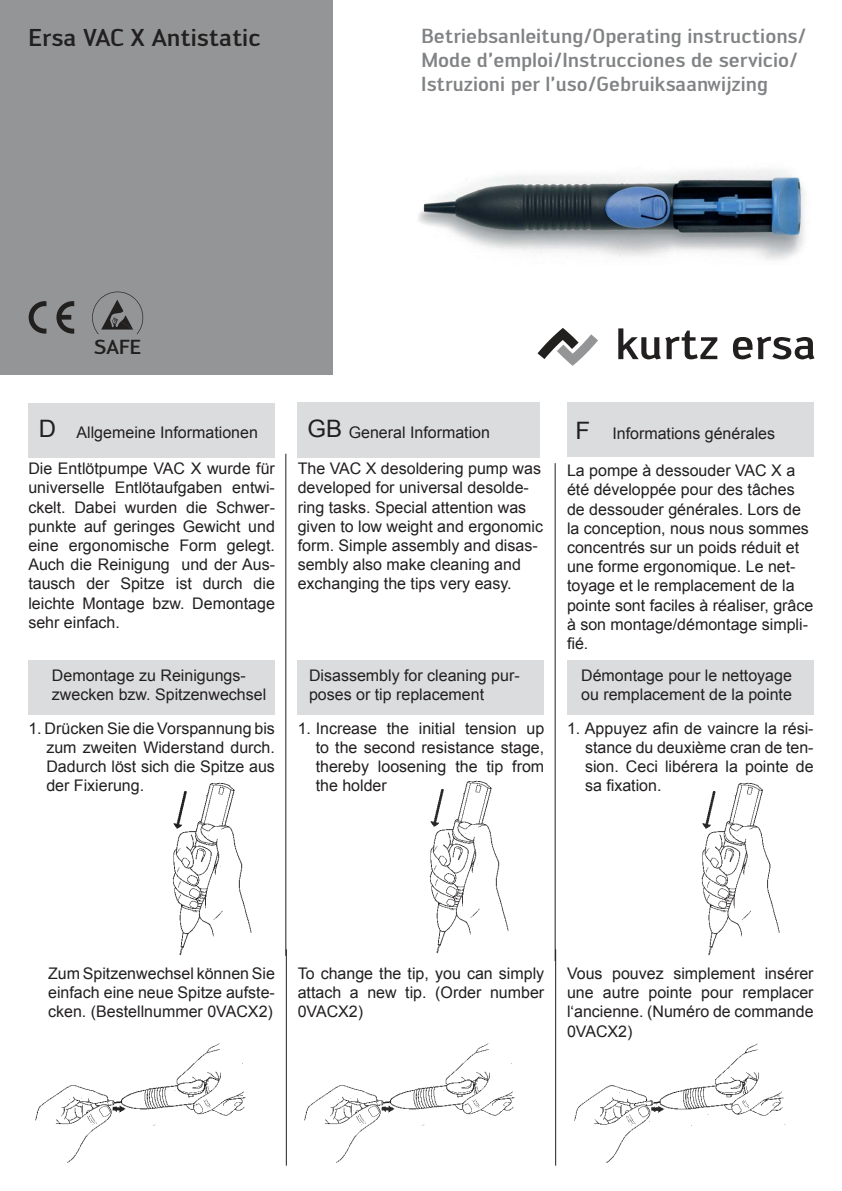
<style>
.page{position:relative;width:842px;height:1191px;background:#fff}
.page>*{position:absolute;margin:0;border:0;box-sizing:border-box;transform-origin:0 0}
.t1{font:500 24px "Engel";color:#221f1f}
.t2{font:500 20px/23.6px "Engel";color:#808284}
.t3{font:500 20px "Engel";color:#221f1f}
.t4{font:16px/19.2px "Arial";color:#221f1f;text-align:justify}
.s1{font-size:24px}
</style>
<div class="page">
<div style="left:298px;top:403px;width:242px;height:55px;background:#dbdcde"></div>
<div style="left:28px;top:403px;width:247px;height:54px;background:#dbdcde"></div>
<hr style="left:285px;top:454px;width:1px;height:502px;background:#221f1f">
<hr style="left:555px;top:463px;width:1px;height:498px;background:#221f1f">
<hr style="left:286px;top:949px;width:1px;height:216px;background:#221f1f">
<hr style="left:555px;top:949px;width:1px;height:216px;background:#221f1f">
<div style="left:28px;top:660px;width:247px;height:55px;background:#dbdcde"></div>
<img style="left:172px;top:782px;width:80px;height:174px">
<img style="left:35px;top:1043px;width:211px;height:119px">
<div style="left:567px;top:403px;width:247px;height:54px;background:#dbdcde"></div>
<div style="left:298px;top:660px;width:246px;height:55px;background:#dbdcde"></div>
<div style="left:567px;top:660px;width:247px;height:55px;background:#dbdcde"></div>
<img style="left:429px;top:780px;width:80px;height:174px">
<img style="left:701px;top:782px;width:79px;height:174px">
<img style="left:304px;top:1043px;width:211px;height:119px">
<img style="left:574px;top:1043px;width:212px;height:119px">
<div style="left:0;top:0;width:333px;height:374px;background:#939597"></div>
<svg style="left:618px;top:328px;width:99px;height:31px"></svg>
<svg style="left:733px;top:337px;width:81px;height:22px"></svg>
<svg style="left:537px;top:328px;width:61px;height:38px"></svg>
<svg style="left:29px;top:301px;width:17px;height:32px"></svg>
<svg style="left:56px;top:301px;width:18px;height:32px"></svg>
<svg style="left:92px;top:291px;width:51px;height:43px"></svg>
<img style="left:418px;top:169px;width:388px;height:91px">
<h1 class="t1" style="left:29px;top:29px;width:234px">Ersa VAC X Antistatic</h1>
<p class="t2" style="left:421px;top:26px;width:387px">Betriebsanleitung/Operating instructions/<br>Mode d’emploi/Instrucciones de servicio/<br>Istruzioni per l’uso/Gebruiksaanwijzing</p>
<p class="t3" style="left:94px;top:340px;width:49px">SAFE</p>
<p class="t4" style="left:39px;top:424px;width:221px"><span class="s1">D</span> Allgemeine Informationen</p>
<p class="t4" style="left:28px;top:460px;width:248px">Die Entlötpumpe VAC X wurde für universelle Entlötaufgaben entwi&shy;ckelt. Dabei wurden die Schwer&shy;punkte auf geringes Gewicht und eine ergonomische Form gelegt.<br>Auch die Reinigung und der Aus&shy;tausch der Spitze ist durch die leichte Montage bzw. Demontage sehr einfach.</p>
<p class="t4" style="left:52px;top:666px;width:216px">Demontage zu Reinigungs&shy;zwecken bzw. Spitzenwechsel</p>
<p class="t4" style="left:46px;top:720px;width:230px;text-indent:-18px">1. Drücken Sie die Vorspannung bis zum zweiten Widerstand durch.<br>Dadurch löst sich die Spitze aus der Fixierung.</p>
<p class="t4" style="left:308px;top:424px;width:184px"><span class="s1">GB</span> General Information</p>
<p class="t4" style="left:575px;top:425px;width:201px"><span class="s1">F</span> Informations générales</p>
<p class="t4" style="left:298px;top:460px;width:247px;text-align:left">The VAC X desoldering pump was developed for universal desolde&shy;ring tasks. Special attention was given to low weight and ergonomic form. Simple assembly and disas&shy;sembly also make cleaning and exchanging the tips very easy.</p>
<p class="t4" style="left:567px;top:462px;width:248px;text-align:left">La pompe à dessouder VAC X a été développée pour des tâches de dessouder générales. Lors de la conception, nous nous sommes concentrés sur un poids réduit et une forme ergonomique. Le net&shy;toyage et le remplacement de la pointe sont faciles à réaliser, grâce à son montage/démontage simpli&shy;fié.</p>
<p class="t4" style="left:309px;top:666px;width:212px">Disassembly for cleaning pur&shy;poses or tip replacement</p>
<p class="t4" style="left:581px;top:666px;width:212px">Démontage pour le nettoyage ou remplacement de la pointe</p>
<p class="t4" style="left:316px;top:720px;width:230px;text-indent:-18px">1. Increase the initial tension up to the second resistance stage, thereby loosening the tip from the holder</p>
<p class="t4" style="left:585px;top:718px;width:230px;text-indent:-18px">1. Appuyez afin de vaincre la rési&shy;stance du deuxième cran de ten&shy;sion. Ceci libérera la pointe de sa fixation.</p>
<p class="t4" style="left:48px;top:965px;width:228px">Zum Spitzenwechsel können Sie einfach eine neue Spitze aufste&shy;cken. (Bestellnummer 0VACX2)</p>
<p class="t4" style="left:298px;top:965px;width:248px">To change the tip, you can simply attach a new tip. (Order number 0VACX2)</p>
<p class="t4" style="left:567px;top:965px;width:248px">Vous pouvez simplement insérer une autre pointe pour remplacer l‘ancienne. (Numéro de commande 0VACX2)</p>
</div>
